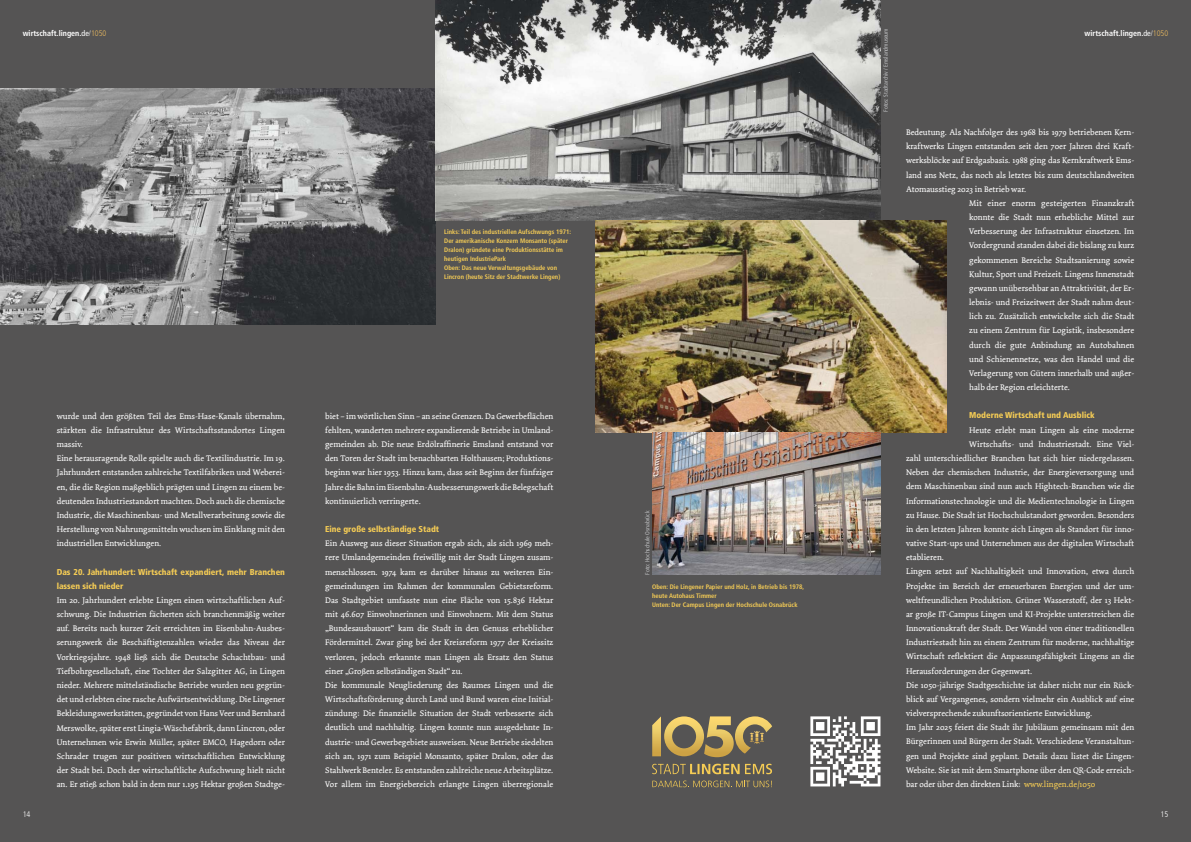
<style>
.page{position:relative;width:1191px;height:842px;background:#555454}
.page>*{position:absolute;margin:0;border:0;box-sizing:border-box;transform-origin:0 0}
.t1{font:8.5px/14.2px "Dolly";color:#fff}
.t2{font:900 condensed 8.5px/14.2px "Frutiger LT Com";color:#f5cc54}
.t3{font:700 condensed 8px "Frutiger LT Com";color:#fff}
.t4{font:300 condensed 8px "Frutiger LT Com";color:#fff}
.t5{font:700 condensed 6.5px/9px "Frutiger LT Com";color:#f5cc54}
.t6{font:condensed 6px "Frutiger LT Com";color:#bcbdbf}
.s1{font-weight:400}
.s2{font-weight:300}
.s3{font-weight:300;color:#e8b85e}
.s4{color:#f5cc54}
</style>
<div class="page">
<svg style="left:652px;top:716px;width:120px;height:41px"></svg>
<svg style="left:652px;top:780px;width:120px;height:7px"></svg>
<svg style="left:652px;top:764px;width:120px;height:10px"></svg>
<img style="left:0;top:88px;width:436px;height:236px">
<img style="left:436px;top:0;width:444px;height:220px">
<img style="left:595px;top:220px;width:351px;height:213px">
<svg style="left:810px;top:716px;width:70px;height:70px"></svg>
<img style="left:652px;top:433px;width:228px;height:142px">
<p class="t6" style="left:882px;top:112px;width:85px;rotate:-90deg">Fotos: Stadtarchiv / Emslandmuseum</p>
<p class="t3" style="left:23px;top:28px;width:85px">wirtschaft.lingen.<span class="s1">de</span><span class="s2">/</span><span class="s3">1050</span></p>
<p class="t3" style="left:1084px;top:28px;width:85px">wirtschaft.lingen.<span class="s1">de</span><span class="s2">/</span><span class="s3">1050</span></p>
<p class="t5" style="left:444px;top:227px;width:128px">Links: Teil des industriellen Aufschwungs 1971:<br>Der amerikanische Konzern Monsanto (später Dralon) gründete eine Produktionsstätte im heutigen IndustriePark<br>Oben: Das neue Verwaltungsgebäude von Lincron (heute Sitz der Stadtwerke Lingen)</p>
<p class="t1" style="left:57px;top:409px;width:230px">wurde und den größten Teil des Ems-Hase-Kanals übernahm, stärkten die Infrastruktur des Wirtschaftsstandortes Lingen massiv.<br>Eine herausragende Rolle spielte auch die Textilindustrie. Im 19.<br>Jahrhundert entstanden zahlreiche Textilfabriken und Weberei&shy;en, die die Region maßgeblich prägten und Lingen zu einem be&shy;deutenden Industriestandort machten. Doch auch die chemische Industrie, die Maschinenbau- und Metallverarbeitung sowie die Herstellung von Nahrungsmitteln wuchsen im Einklang mit den industriellen Entwicklungen.</p>
<p class="t2" style="left:57px;top:564px;width:230px">Das 20. Jahrhundert: Wirtschaft expandiert, mehr Branchen lassen sich nieder</p>
<p class="t1" style="left:57px;top:593px;width:230px;text-align:justify">Im 20. Jahrhundert erlebte Lingen einen wirtschaftlichen Auf&shy;schwung. Die Industrien fächerten sich branchenmäßig weiter auf. Bereits nach kurzer Zeit erreichten im Eisenbahn-Ausbes&shy;serungswerk die Beschäftigtenzahlen wieder das Niveau der Vorkriegsjahre. 1948 ließ sich die Deutsche Schachtbau- und Tiefbohrgesellschaft, eine Tochter der Salzgitter AG, in Lingen nieder. Mehrere mittelständische Betriebe wurden neu gegrün&shy;det und erlebten eine rasche Aufwärtsentwicklung. Die Lingener Bekleidungswerkstätten, gegründet von Hans Veer und Bernhard Merswolke, später erst Lingia-Wäschefabrik, dann Lincron, oder Unternehmen wie Erwin Müller, später EMCO, Hagedorn oder Schrader trugen zur positiven wirtschaftlichen Entwicklung der Stadt bei. Doch der wirtschaftliche Aufschwung hielt nicht an. Er stieß schon bald in dem nur 1.195 Hektar großen Stadtge-</p>
<p class="t1" style="left:325px;top:409px;width:230px;text-align:justify">biet – im wörtlichen Sinn – an seine Grenzen. Da Gewerbeflächen fehlten, wanderten mehrere expandierende Betriebe in Umland&shy;gemeinden ab. Die neue Erdölraffinerie Emsland entstand vor den Toren der Stadt im benachbarten Holthausen; Produktions&shy;beginn war hier 1953. Hinzu kam, dass seit Beginn der fünfziger Jahre die Bahn im Eisenbahn-Ausbesserungswerk die Belegschaft kontinuierlich verringerte.</p>
<p class="t2" style="left:325px;top:522px;width:116px">Eine große selbständige Stadt</p>
<p class="t1" style="left:325px;top:536px;width:230px">Ein Ausweg aus dieser Situation ergab sich, als sich 1969 meh&shy;rere Umlandgemeinden freiwillig mit der Stadt Lingen zusam&shy;menschlossen. 1974 kam es darüber hinaus zu weiteren Ein&shy;gemeindungen im Rahmen der kommunalen Gebietsreform.<br>Das Stadtgebiet umfasste nun eine Fläche von 15.836 Hektar mit 46.607 Einwohnerinnen und Einwohnern. Mit dem Status „Bundesausbauort“ kam die Stadt in den Genuss erheblicher Fördermittel. Zwar ging bei der Kreisreform 1977 der Kreissitz verloren, jedoch erkannte man Lingen als Ersatz den Status einer „Großen selbständigen Stadt“ zu.<br>Die kommunale Neugliederung des Raumes Lingen und die Wirtschaftsförderung durch Land und Bund waren eine Initial&shy;zündung: Die finanzielle Situation der Stadt verbesserte sich deutlich und nachhaltig. Lingen konnte nun ausgedehnte In&shy;dustrie- und Gewerbegebiete ausweisen. Neue Betriebe siedelten sich an, 1971 zum Beispiel Monsanto, später Dralon, oder das Stahlwerk Benteler. Es entstanden zahlreiche neue Arbeitsplätze.<br>Vor allem im Energiebereich erlangte Lingen überregionale</p>
<p class="t6" style="left:644px;top:575px;width:66px;rotate:-90deg">Foto: Hochschule Osnabrück</p>
<p class="t5" style="left:652px;top:582px;width:154px">Oben: Die Lingener Papier und Holz, in Betrieb bis 1978, heute Autohaus Timmer<br>Unten: Der Campus Lingen der Hochschule Osnabrück</p>
<p class="t1" style="left:906px;top:125px;width:230px">Bedeutung. Als Nachfolger des 1968 bis 1979 betriebenen Kern-</p>
<p class="t1" style="left:906px;top:139px;width:230px">kraftwerks Lingen entstanden seit den 70er Jahren drei Kraft-</p>
<p class="t1" style="left:906px;top:154px;width:230px">werksblöcke auf Erdgasbasis. 1988 ging das Kernkraftwerk Ems-</p>
<p class="t1" style="left:906px;top:168px;width:230px">land ans Netz, das noch als letztes bis zum deutschlandweiten</p>
<p class="t1" style="left:906px;top:182px;width:122px">Atomausstieg 2023 in Betrieb war.</p>
<p class="t1" style="left:969px;top:196px;width:167px">Mit einer enorm gesteigerten Finanzkraft</p>
<p class="t1" style="left:969px;top:210px;width:167px">konnte die Stadt nun erhebliche Mittel zur</p>
<p class="t1" style="left:969px;top:224px;width:167px">Verbesserung der Infrastruktur einsetzen. Im</p>
<p class="t1" style="left:969px;top:239px;width:167px">Vordergrund standen dabei die bislang zu kurz</p>
<p class="t1" style="left:969px;top:253px;width:167px">gekommenen Bereiche Stadtsanierung sowie</p>
<p class="t1" style="left:969px;top:267px;width:167px">Kultur, Sport und Freizeit. Lingens Innenstadt</p>
<p class="t1" style="left:969px;top:281px;width:167px">gewann unübersehbar an Attraktivität, der Er-</p>
<p class="t1" style="left:969px;top:295px;width:167px">lebnis- und Freizeitwert der Stadt nahm deut-</p>
<p class="t1" style="left:969px;top:310px;width:167px">lich zu. Zusätzlich entwickelte sich die Stadt</p>
<p class="t1" style="left:969px;top:324px;width:167px">zu einem Zentrum für Logistik, insbesondere</p>
<p class="t1" style="left:969px;top:338px;width:167px">durch die gute Anbindung an Autobahnen</p>
<p class="t1" style="left:969px;top:352px;width:167px">und Schienennetze, was den Handel und die</p>
<p class="t1" style="left:969px;top:366px;width:167px">Verlagerung von Gütern innerhalb und außer-</p>
<p class="t1" style="left:969px;top:380px;width:102px">halb der Region erleichterte.</p>
<p class="t2" style="left:969px;top:408px;width:127px">Moderne Wirtschaft und Ausblick</p>
<p class="t1" style="left:969px;top:423px;width:167px">Heute erlebt man Lingen als eine moderne</p>
<p class="t1" style="left:969px;top:437px;width:167px">Wirtschafts- und Industriestadt. Eine Viel-</p>
<p class="t1" style="left:906px;top:451px;width:230px">zahl unterschiedlicher Branchen hat sich hier niedergelassen.</p>
<p class="t1" style="left:906px;top:465px;width:230px">Neben der chemischen Industrie, der Energieversorgung und</p>
<p class="t1" style="left:906px;top:480px;width:230px">dem Maschinenbau sind nun auch Hightech-Branchen wie die</p>
<p class="t1" style="left:906px;top:494px;width:230px">Informationstechnologie und die Medientechnologie in Lingen</p>
<p class="t1" style="left:906px;top:508px;width:230px">zu Hause. Die Stadt ist Hochschulstandort geworden. Besonders</p>
<p class="t1" style="left:906px;top:522px;width:230px">in den letzten Jahren konnte sich Lingen als Standort für inno-</p>
<p class="t1" style="left:906px;top:536px;width:230px">vative Start-ups und Unternehmen aus der digitalen Wirtschaft</p>
<p class="t1" style="left:906px;top:550px;width:40px">etablieren.</p>
<p class="t1" style="left:906px;top:565px;width:230px">Lingen setzt auf Nachhaltigkeit und Innovation, etwa durch</p>
<p class="t1" style="left:906px;top:579px;width:230px">Projekte im Bereich der erneuerbaren Energien und der um-</p>
<p class="t1" style="left:906px;top:593px;width:230px">weltfreundlichen Produktion. Grüner Wasserstoff, der 13 Hekt-</p>
<p class="t1" style="left:906px;top:607px;width:230px">ar große IT-Campus Lingen und KI-Projekte unterstreichen die</p>
<p class="t1" style="left:906px;top:621px;width:230px">Innovationskraft der Stadt. Der Wandel von einer traditionellen</p>
<p class="t1" style="left:906px;top:635px;width:230px">Industriestadt hin zu einem Zentrum für moderne, nachhaltige</p>
<p class="t1" style="left:906px;top:650px;width:230px">Wirtschaft reflektiert die Anpassungsfähigkeit Lingens an die</p>
<p class="t1" style="left:906px;top:664px;width:128px">Herausforderungen der Gegenwart.</p>
<p class="t1" style="left:906px;top:678px;width:230px">Die 1050-jährige Stadtgeschichte ist daher nicht nur ein Rück-</p>
<p class="t1" style="left:906px;top:692px;width:230px">blick auf Vergangenes, sondern vielmehr ein Ausblick auf eine</p>
<p class="t1" style="left:906px;top:706px;width:188px">vielversprechende zukunftsorientierte Entwicklung.</p>
<p class="t1" style="left:906px;top:720px;width:230px">Im Jahr 2025 feiert die Stadt ihr Jubiläum gemeinsam mit den</p>
<p class="t1" style="left:906px;top:735px;width:230px">Bürgerinnen und Bürgern der Stadt. Verschiedene Veranstaltun-</p>
<p class="t1" style="left:906px;top:749px;width:230px">gen und Projekte sind geplant. Details dazu listet die Lingen-</p>
<p class="t1" style="left:906px;top:763px;width:230px">Website. Sie ist mit dem Smartphone über den QR-Code erreich-</p>
<p class="t1" style="left:906px;top:777px;width:191px">bar oder über den direkten Link: <span class="s4">www.lingen.de/1050</span></p>
<p class="t4" style="left:23px;top:809px;width:9px">14</p>
<p class="t4" style="left:1160px;top:809px;width:9px">15</p>
</div>
